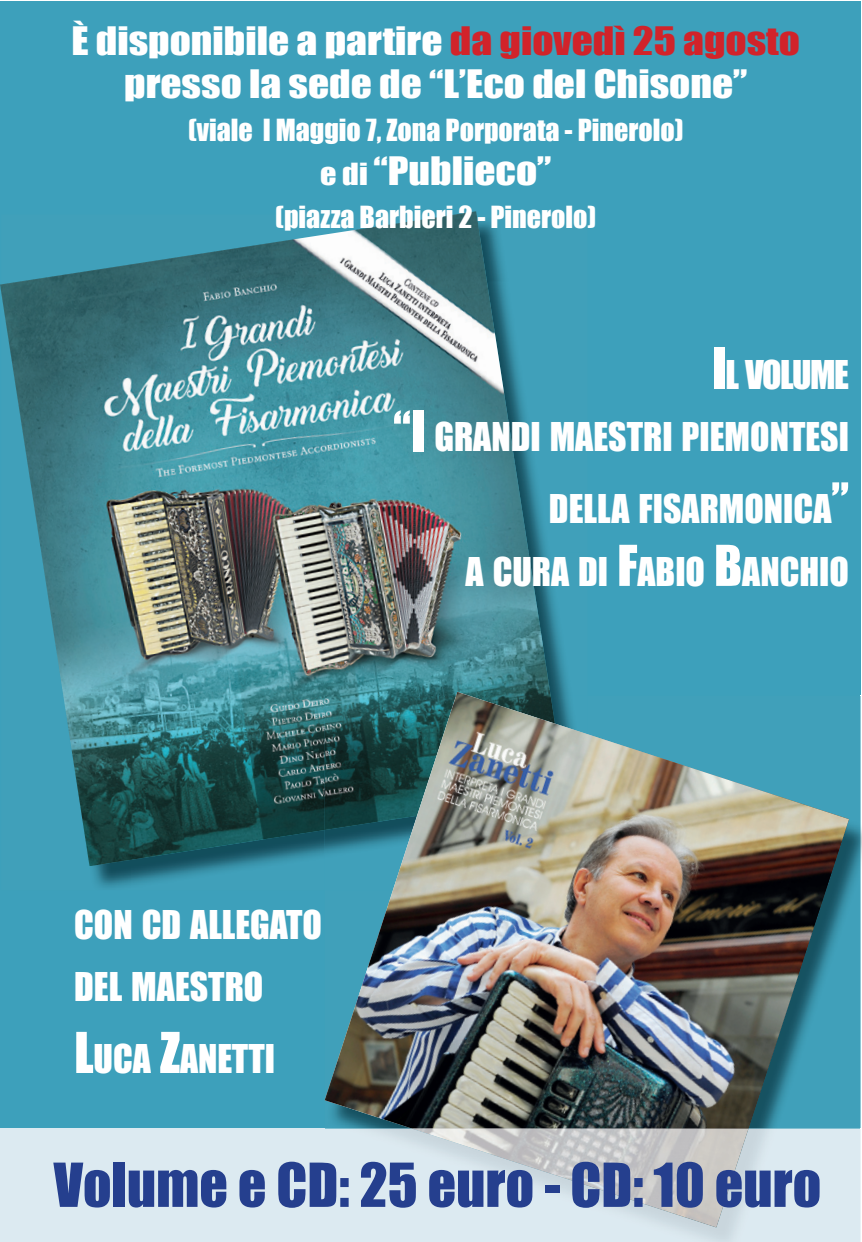
<style>
.page{position:relative;width:862px;height:1242px;background:#fff}
.page>*{position:absolute;margin:0;border:0;box-sizing:border-box;transform-origin:0 0}
.t1{font:56px "Impact";color:#253f8e}
.t2{font:36.4px/62.4px "Impact";color:#fff;text-align:right}
.t3{font:36px/43.2px "Impact";color:#fff;text-align:center;scale:1.15 1}
.t4{font:28px "Impact";color:#fff}
.s1{color:#d1232a}
.s2{font-size:28px}
.s3{font-size:52px}
</style>
<div class="page">
<div style="left:0;top:2px;width:860px;height:1240px;background:#3da0bb"></div>
<img style="left:0;top:211px;width:551px;height:655px">
<img style="left:849px;top:696px;width:13px;height:432px">
<img style="left:325px;top:692px;width:524px;height:436px">
<div style="left:0;top:1128px;width:325px;height:114px;background:#dceaf1"></div>
<div style="left:325px;top:1128px;width:536px;height:114px;background:#dceaf1"></div>
<img style="left:412px;top:1128px;width:336px;height:99px">
<p class="t3" style="left:71px;top:18px;width:635px">È disponibile a partire <span class="s1">da giovedì 25 agosto </span>presso la sede de “L’Eco del Chisone”</p>
<p class="t4" style="left:188px;top:109px;width:497px">(viale I Maggio 7, Zona Porporata - Pinerolo)</p>
<p class="t3" style="left:320px;top:148px;width:203px"><span class="s2">e di</span> “Publieco”</p>
<p class="t4" style="left:275px;top:195px;width:322px">(piazza Barbieri 2 - Pinerolo)</p>
<p class="t2" style="left:393px;top:342px;width:457px"><span class="s3">I</span>L VOLUME<br><span class="s3">“I</span> GRANDI MAESTRI PIEMONTESI</p>
<p class="t2" style="left:465px;top:477px;width:385px">DELLA FISARMONICA<span class="s3">”<br></span>A CURA DI <span class="s3">F</span>ABIO <span class="s3">B</span>ANCHIO</p>
<p class="t2" style="left:74px;top:892px;width:249px;text-align:left">CON CD ALLEGATO<br>DEL MAESTRO</p>
<p class="t2" style="left:74px;top:1026px;width:202px"><span class="s3">L</span>UCA <span class="s3">Z</span>ANETTI</p>
<h1 class="t1" style="left:54px;top:1141px;width:769px">Volume e CD: 25 euro - CD: 10 euro</h1>
</div>
